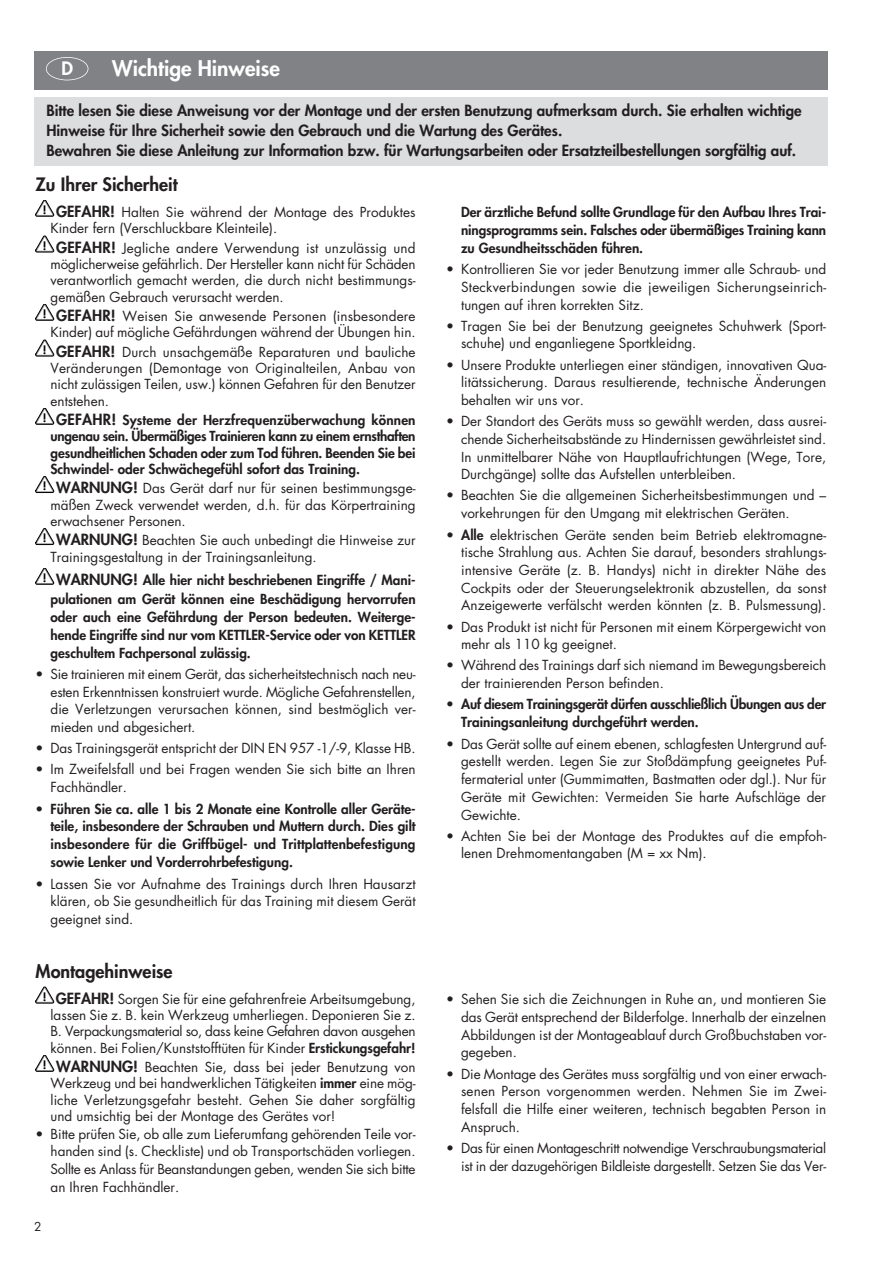
<style>
.page{position:relative;width:894px;height:1261px;background:#fff}
.page>*{position:absolute;margin:0;border:0;box-sizing:border-box;transform-origin:0 0}
.t1{font:800 21px "Futura CE";color:#fff}
.t2{font:800 18px "Futura CE";color:#231f20}
.t3{font:800 18px "Futura CE";color:#fff}
.t4{font:800 15px/20px "Futura CE";color:#231f20}
.t5{font:13.5px/17.7px "Futura";color:#231f20;text-align:justify}
.t6{font:800 13.5px/18px "Futura";color:#231f20;text-align:justify}
.t7{font:800 13.5px/16.2px "Futura CE";color:#231f20;text-align:justify}
.t8{font:13.5px/17.7px "Futura";letter-spacing:-.02em;color:#231f20;text-align:right}
.t9{font:12px "Futura CE";color:#231f20}
.t10{font:800 11.4px "Futura";color:#000}
.s1{font-family:"Futura CE";font-weight:800;font-size:15px}
.s2{font-size:15px}
.s3{font-family:"Futura CE";font-size:15px}
.s4{font-weight:800}
.s5{font-family:"Futura CE";font-weight:800}
</style>
<div class="page">
<div style="left:34px;top:98px;width:793px;height:68px;background:#dcdddf"></div>
<svg style="left:36px;top:568px;width:18px;height:16px"></svg>
<svg style="left:36px;top:528px;width:18px;height:16px"></svg>
<svg style="left:36px;top:476px;width:18px;height:16px"></svg>
<svg style="left:36px;top:408px;width:18px;height:16px"></svg>
<svg style="left:36px;top:340px;width:18px;height:16px"></svg>
<svg style="left:36px;top:304px;width:18px;height:16px"></svg>
<svg style="left:36px;top:236px;width:18px;height:16px"></svg>
<svg style="left:36px;top:200px;width:18px;height:16px"></svg>
<svg style="left:36px;top:1055px;width:18px;height:16px"></svg>
<svg style="left:36px;top:987px;width:18px;height:16px"></svg>
<div style="left:34px;top:51px;width:793px;height:38px;background:#808285"></div>
<div style="left:46px;top:57px;width:42px;height:23px;border:2px solid #fff;border-radius:50%"></div>
<h2 class="t3" style="left:62px;top:60px;width:13px">D</h2>
<h1 class="t1" style="left:112px;top:58px;width:169px">Wichtige Hinweise</h1>
<p class="t4" style="left:46px;top:102px;width:756px">Bitte lesen Sie diese Anweisung vor der Montage und der ersten Benutzung aufmerksam durch. Sie erhalten wichtige<br>Hinweise für Ihre Sicherheit sowie den Gebrauch und die Wartung des Gerätes.<br>Bewahren Sie diese Anleitung zur Information bzw. für Wartungsarbeiten oder Ersatzteilbestellungen sorgfältig auf.</p>
<h2 class="t2" style="left:36px;top:176px;width:144px">Zu Ihrer Sicherheit</h2>
<p class="t5" style="left:50px;top:205px;width:366px;line-height:16.2px;text-indent:6px"><span class="s1">GEFAHR!</span> Halten Sie während der Montage des Produktes<br>Kinder fern (Verschluckbare Kleinteile).</p>
<p class="t5" style="left:50px;top:241px;width:366px;line-height:16.2px;text-indent:6px"><span class="s1">GEFAHR!</span> Jegliche andere Verwendung ist unzulässig und möglicherweise gefährlich. Der Hersteller kann nicht für Schäden verantwortlich gemacht werden, die durch nicht bestimmungs&shy;gemäßen Gebrauch verursacht werden.</p>
<p class="t5" style="left:50px;top:309px;width:366px;line-height:16.2px;text-align:center"><span class="s1">GEFAHR!</span> Weisen Sie anwesende Personen (insbesondere<br>Kinder) auf mögliche Gefährdungen während der Übungen hin.</p>
<p class="t5" style="left:50px;top:345px;width:366px;line-height:16.2px;text-indent:6px"><span class="s1">GEFAHR!</span> Durch unsachgemäße Reparaturen und bauliche Veränderungen (Demontage von Originalteilen, Anbau von nicht zulässigen Teilen, usw.) können Gefahren für den Benutzer entstehen.</p>
<p class="t7" style="left:50px;top:413px;width:366px;text-indent:6px"><span class="s2">GEFAHR!</span> Systeme der Herzfrequenzüberwachung können ungenau sein. Übermäßiges Trainieren kann zu einem ernsthaften gesundheitlichen Schaden oder zum Tod führen. Beenden Sie bei Schwindel- oder Schwächegefühl sofort das Training.</p>
<p class="t5" style="left:50px;top:481px;width:366px;line-height:16.2px;text-indent:6px"><span class="s1">WARNUNG!</span> Das Gerät darf nur für seinen bestimmungsge&shy;mäßen Zweck verwendet werden, d.h. für das Körpertraining erwachsener Personen.</p>
<p class="t5" style="left:50px;top:533px;width:366px;line-height:16.2px;text-indent:6px"><span class="s1">WARNUNG!</span> Beachten Sie auch unbedingt die Hinweise zur<br>Trainingsgestaltung in der Trainingsanleitung.</p>
<p class="t6" style="left:50px;top:572px;width:366px;text-indent:6px"><span class="s3">WARNUNG!</span> Alle hier nicht beschriebenen Eingriffe / Mani&shy;pulationen am Gerät können eine Beschädigung hervorrufen oder auch eine Gefährdung der Person bedeuten. Weiterge&shy;hende Eingriffe sind nur vom KETTLER-Service oder von KETTLER geschultem Fachpersonal zulässig.</p>
<p class="t5" style="left:50px;top:666px;width:366px;text-indent:-15px">• Sie trainieren mit einem Gerät, das sicherheitstechnisch nach neu&shy;esten Erkenntnissen konstruiert wurde. Mögliche Gefahrenstellen, die Verletzungen verursachen können, sind bestmöglich ver&shy;mieden und abgesichert.</p>
<p class="t5" style="left:36px;top:740px;width:381px">• Das Trainingsgerät entspricht der DIN EN 957 -1/-9, Klasse HB.</p>
<p class="t5" style="left:50px;top:761px;width:366px;text-indent:-15px">• Im Zweifelsfall und bei Fragen wenden Sie sich bitte an Ihren<br>Fachhändler.</p>
<p class="t6" style="left:50px;top:800px;width:366px;text-indent:-15px">• Führen Sie ca. alle 1 bis 2 Monate eine Kontrolle aller Geräte&shy;teile, insbesondere der Schrauben und Muttern durch. Dies gilt insbesondere für die Griffbügel- und Trittplattenbefestigung sowie Lenker und Vorderrohrbefestigung.</p>
<p class="t5" style="left:50px;top:876px;width:366px;text-indent:-15px">• Lassen Sie vor Aufnahme des Trainings durch Ihren Hausarzt klären, ob Sie gesundheitlich für das Training mit diesem Gerät geeignet sind.</p>
<p class="t10" style="left:43px;top:204px;width:5px">!</p>
<p class="t6" style="left:461px;top:204px;width:366px">Der ärztliche Befund sollte Grundlage für den Aufbau Ihres Trai&shy;ningsprogramms sein. Falsches oder übermäßiges Training kann zu Gesundheitsschäden führen.</p>
<p class="t5" style="left:461px;top:261px;width:366px;text-indent:-15px">• Kontrollieren Sie vor jeder Benutzung immer alle Schraub- und Steckverbindungen sowie die jeweiligen Sicherungseinrich&shy;tungen auf ihren korrekten Sitz.</p>
<p class="t5" style="left:461px;top:318px;width:366px;text-indent:-15px">• Tragen Sie bei der Benutzung geeignetes Schuhwerk (Sport&shy;schuhe) und enganliegene Sportkleidng.</p>
<p class="t5" style="left:461px;top:357px;width:366px;text-indent:-15px">• Unsere Produkte unterliegen einer ständigen, innovativen Qua&shy;litätssicherung. Daraus resultierende, technische Änderungen behalten wir uns vor.</p>
<p class="t5" style="left:461px;top:413px;width:366px;text-indent:-15px">• Der Standort des Geräts muss so gewählt werden, dass ausrei&shy;chende Sicherheitsabstände zu Hindernissen gewährleistet sind.<br>In unmittelbarer Nähe von Hauptlaufrichtungen (Wege, Tore, Durchgänge) sollte das Aufstellen unterbleiben.</p>
<p class="t5" style="left:461px;top:488px;width:366px;text-indent:-15px">• Beachten Sie die allgemeinen Sicherheitsbestimmungen und – vorkehrungen für den Umgang mit elektrischen Geräten.</p>
<p class="t5" style="left:461px;top:527px;width:366px;text-indent:-15px">• <span class="s4">Alle</span> elektrischen Geräte senden beim Betrieb elektromagne&shy;tische Strahlung aus. Achten Sie darauf, besonders strahlungs&shy;intensive Geräte (z. B. Handys) nicht in direkter Nähe des Cockpits oder der Steuerungselektronik abzustellen, da sonst Anzeigewerte verfälscht werden könnten (z. B. Pulsmessung).</p>
<p class="t5" style="left:461px;top:619px;width:366px;text-indent:-15px">• Das Produkt ist nicht für Personen mit einem Körpergewicht von mehr als 110 kg geeignet.</p>
<p class="t5" style="left:461px;top:658px;width:366px;text-indent:-15px">• Während des Trainings darf sich niemand im Bewegungsbereich der trainierenden Person befinden.</p>
<p class="t6" style="left:461px;top:696px;width:366px;text-indent:-15px">• Auf diesem Trainingsgerät dürfen ausschließlich Übungen aus der<br>Trainingsanleitung durchgeführt werden.</p>
<p class="t5" style="left:461px;top:736px;width:366px;text-indent:-15px">• Das Gerät sollte auf einem ebenen, schlagfesten Untergrund auf&shy;gestellt werden. Legen Sie zur Stoßdämpfung geeignetes Puf&shy;fermaterial unter (Gummimatten, Bastmatten oder dgl.). Nur für Geräte mit Gewichten: Vermeiden Sie harte Aufschläge der Gewichte.</p>
<p class="t5" style="left:461px;top:828px;width:366px;text-indent:-15px">• Achten Sie bei der Montage des Produktes auf die empfoh&shy;lenen Drehmomentangaben (M = xx Nm).</p>
<p class="t10" style="left:43px;top:240px;width:5px">!</p>
<p class="t10" style="left:43px;top:308px;width:5px">!</p>
<p class="t10" style="left:43px;top:344px;width:5px">!</p>
<p class="t10" style="left:43px;top:412px;width:5px">!</p>
<p class="t10" style="left:43px;top:481px;width:5px">!</p>
<p class="t10" style="left:43px;top:533px;width:5px">!</p>
<p class="t10" style="left:43px;top:572px;width:5px">!</p>
<h2 class="t2" style="left:36px;top:962px;width:138px">Montagehinweise</h2>
<p class="t5" style="left:50px;top:992px;width:366px;line-height:16.2px;text-align:center"><span class="s1">GEFAHR!</span> Sorgen Sie für eine gefahrenfreie Arbeitsumgebung, lassen Sie z. B. kein Werkzeug umherliegen. Deponieren Sie z.<br>B. Verpackungsmaterial so, dass keine Gefahren davon ausgehen können. Bei Folien/Kunststofftüten für Kinder <span class="s5">Erstickungsgefahr!</span></p>
<p class="t5" style="left:50px;top:1060px;width:366px;line-height:16.2px;text-indent:6px"><span class="s1">WARNUNG!</span> Beachten Sie, dass bei jeder Benutzung von Werkzeug und bei handwerklichen Tätigkeiten <span class="s5">immer</span> eine mög&shy;liche Verletzungsgefahr besteht. Gehen Sie daher sorgfältig und umsichtig bei der Montage des Gerätes vor!</p>
<p class="t5" style="left:51px;top:1126px;width:366px;text-indent:-15px">• Bitte prüfen Sie, ob alle zum Lieferumfang gehörenden Teile vor&shy;handen sind (s. Checkliste) und ob Transportschäden vorliegen.<br>Sollte es Anlass für Beanstandungen geben, wenden Sie sich bitte an Ihren Fachhändler.</p>
<p class="t10" style="left:43px;top:991px;width:5px">!</p>
<p class="t5" style="left:461px;top:991px;width:366px;text-indent:-15px">• Sehen Sie sich die Zeichnungen in Ruhe an, und montieren Sie das Gerät entsprechend der Bilderfolge. Innerhalb der einzelnen Abbildungen ist der Montageablauf durch Großbuchstaben vor&shy;gegeben.</p>
<p class="t5" style="left:461px;top:1066px;width:366px;text-indent:-15px">• Die Montage des Gerätes muss sorgfältig und von einer erwach&shy;senen Person vorgenommen werden. Nehmen Sie im Zwei&shy;felsfall die Hilfe einer weiteren, technisch begabten Person in Anspruch.</p>
<p class="t8" style="left:446px;top:1140px;width:381px">• Das für einen Montageschritt notwendige Verschraubungsmaterial ist in der dazugehörigen Bildleiste dargestellt. Setzen Sie das Ver-</p>
<p class="t10" style="left:43px;top:1059px;width:5px">!</p>
<p class="t9" style="left:34px;top:1220px;width:9px">2</p>
</div>
